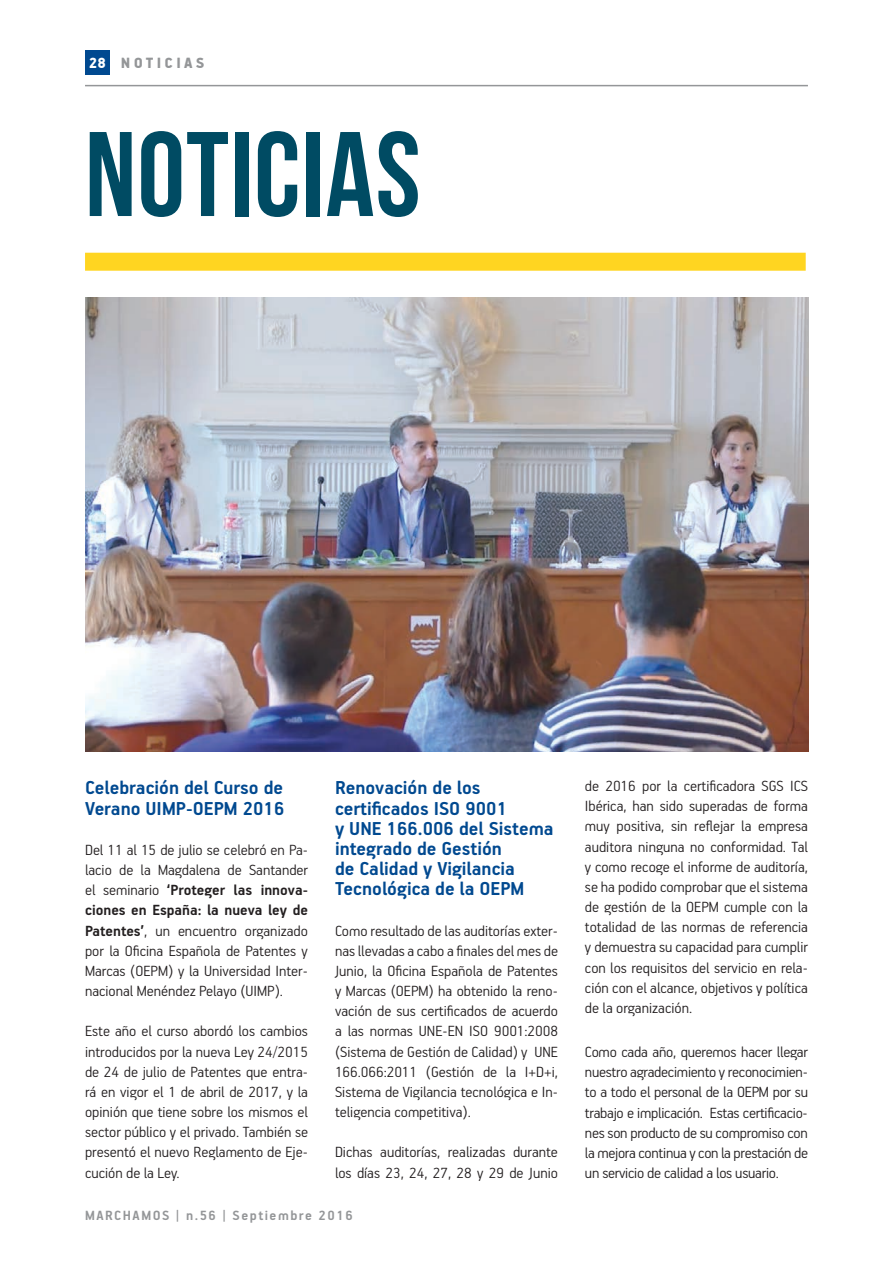
<style>
.page{position:relative;width:893px;height:1263px;background:#fff}
.page>*{position:absolute;margin:0;border:0;box-sizing:border-box;transform-origin:0 0}
.t1{font:120px "Bebas Neue";letter-spacing:.01em;color:#004b63}
.t2{font:700 21px/20.1px "PF Handbook Pro";color:#004990}
.t3{font:300 16.5px/20.1px "PF Handbook Pro";color:#231f20;text-align:justify}
.t4{font:900 16.5px "PF Handbook Pro";letter-spacing:.2em;color:#949698}
.t5{font:700 15px "PF Handbook Pro";letter-spacing:.1em;color:#949698}
.s1{color:#fff}
.s2{font-weight:700}
</style>
<div class="page">
<hr style="left:85px;top:85px;width:723px;height:1px;background:#949698">
<div style="left:85px;top:50px;width:25px;height:25px;background:#004990"></div>
<div style="left:85px;top:253px;width:721px;height:18px;background:#ffd521"></div>
<img style="left:85px;top:298px;width:723px;height:453px">
<p class="t4" style="left:89px;top:53px;width:117px"><span class="s1">28</span> NOTICIAS</p>
<h1 class="t1" style="left:85px;top:109px;width:337px">NOTICIAS</h1>
<p class="t2" style="left:85px;top:777px;width:201px">Celebración del Curso de<br>Verano UIMP-OEPM 2016</p>
<p class="t3" style="left:85px;top:839px;width:224px">Del 11 al 15 de julio se celebró en Pa&shy;lacio de la Magdalena de Santander el seminario <span class="s2">‘Proteger las innova&shy;ciones en España: la nueva ley de Patentes’</span>, un encuentro organizado por la Oficina Española de Patentes y Marcas (OEPM) y la Universidad Inter&shy;nacional Menéndez Pelayo (UIMP).</p>
<p class="t3" style="left:85px;top:1020px;width:224px">Este año el curso abordó los cambios introducidos por la nueva Ley 24/2015 de 24 de julio de Patentes que entra&shy;rá en vigor el 1 de abril de 2017, y la opinión que tiene sobre los mismos el sector público y el privado. También se presentó el nuevo Reglamento de Eje&shy;cución de la Ley.</p>
<p class="t2" style="left:335px;top:777px;width:220px">Renovación de los certificados ISO 9001<br>y UNE 166.006 del Sistema integrado de Gestión<br>de Calidad y Vigilancia<br>Tecnológica de la OEPM</p>
<p class="t3" style="left:335px;top:920px;width:224px">Como resultado de las auditorías exter&shy;nas llevadas a cabo a finales del mes de Junio, la Oficina Española de Patentes y Marcas (OEPM) ha obtenido la reno&shy;vación de sus certificados de acuerdo a las normas UNE-EN ISO 9001:2008 (Sistema de Gestión de Calidad) y UNE 166.066:2011 (Gestión de la I+D+i, Sistema de Vigilancia tecnológica e In&shy;teligencia competitiva).</p>
<p class="t3" style="left:335px;top:1141px;width:224px">Dichas auditorías, realizadas durante los días 23, 24, 27, 28 y 29 de Junio</p>
<p class="t5" style="left:85px;top:1206px;width:269px">MARCHAMOS | n.56 | Septiembre 2016</p>
<p class="t3" style="left:585px;top:775px;width:224px">de 2016 por la certificadora SGS ICS Ibérica, han sido superadas de forma muy positiva, sin reflejar la empresa auditora ninguna no conformidad. Tal y como recoge el informe de auditoría, se ha podido comprobar que el sistema de gestión de la OEPM cumple con la totalidad de las normas de referencia y demuestra su capacidad para cumplir con los requisitos del servicio en rela&shy;ción con el alcance, objetivos y política de la organización.</p>
<p class="t3" style="left:585px;top:1041px;width:224px">Como cada año, queremos hacer llegar nuestro agradecimiento y reconocimien&shy;to a todo el personal de la OEPM por su trabajo e implicación. Estas certificacio&shy;nes son producto de su compromiso con la mejora continua y con la prestación de un servicio de calidad a los usuario.</p>
</div>
